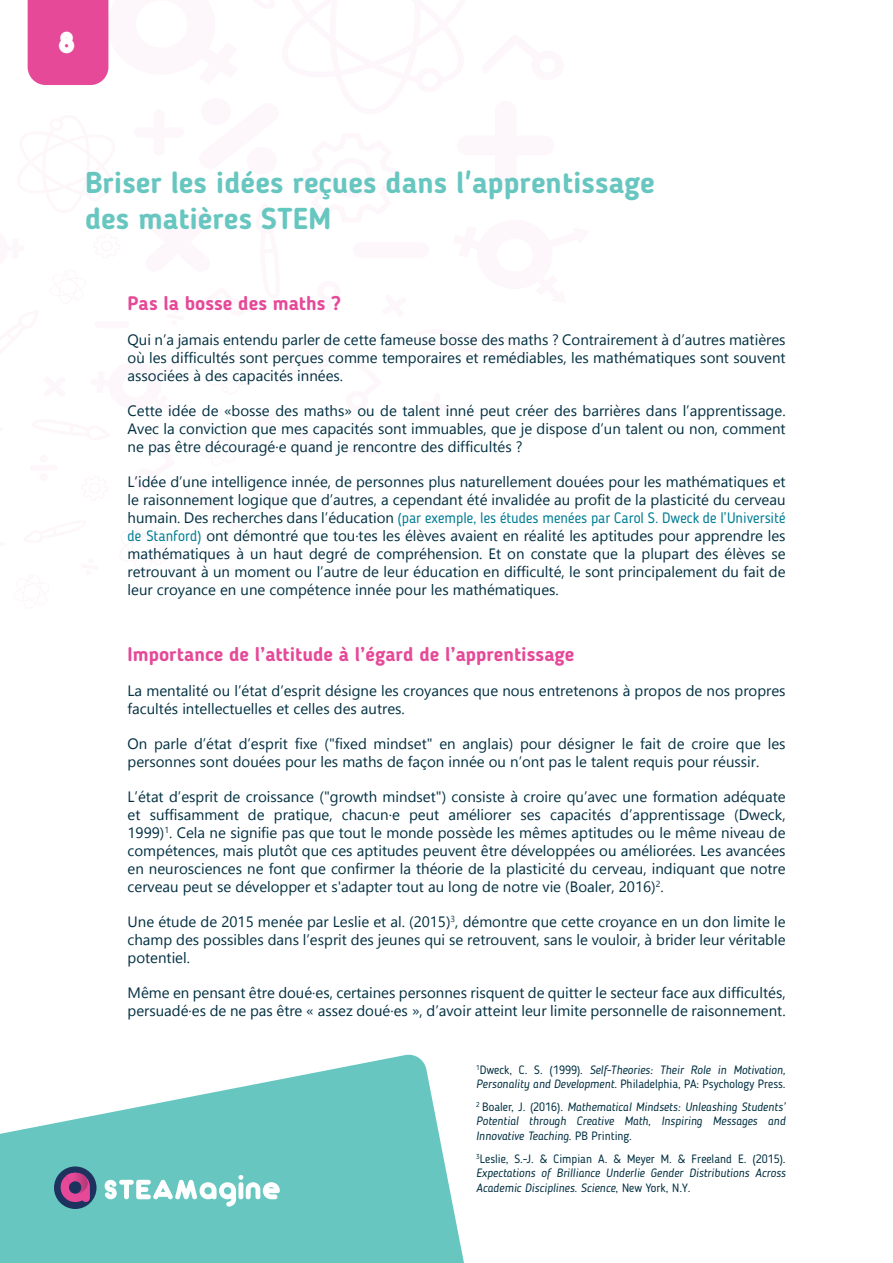
<style>
.page{position:relative;width:893px;height:1263px;background:#fff}
.page>*{position:absolute;margin:0;border:0;box-sizing:border-box;transform-origin:0 0}
.t1{font:700 30px/36px "Blogger Sans";color:#67c7c0}
.t2{font:700 27px "Dunkin Sans";color:#fff}
.t3{font:700 19.5px "Blogger Sans";color:#e54998}
.t4{font:15px/18px "Gadugi";color:#002f41;text-align:justify}
.t5{font:15px "Blogger Sans";color:#007d94}
.t6{font:italic 12px/14.4px "Blogger Sans";color:#002f41;text-align:justify}
.s1{font-family:"Gadugi";color:#002f41}
.s2{font-family:"Blogger Sans";color:#007d94}
.s3{font-style:normal}
</style>
<div class="page">
<div style="left:27px;top:0;width:82px;height:85px;background:#e54998"></div>
<svg style="left:0;top:1054px;width:464px;height:209px;fill:#67c7c0"></svg>
<div style="left:54px;top:1166px;width:43px;height:43px;background:#1d325f;border-radius:50%"></div>
<svg style="left:61px;top:1173px;width:30px;height:29px"></svg>
<svg style="left:105px;top:1175px;width:175px;height:31px"></svg>
<h2 class="t2" style="left:59px;top:20px;width:19px">8</h2>
<h1 class="t1" style="left:85px;top:164px;width:571px">Briser les idées reçues dans l'apprentissage des matières STEM</h1>
<h3 class="t3" style="left:128px;top:291px;width:215px">Pas la bosse des maths ?</h3>
<p class="t4" style="left:128px;top:330px;width:659px">Qui n’a jamais entendu parler de cette fameuse bosse des maths ? Contrairement à d’autres matières où les difficultés sont perçues comme temporaires et remédiables, les mathématiques sont souvent associées à des capacités innées.</p>
<p class="t4" style="left:128px;top:401px;width:659px">Cette idée de «bosse des maths» ou de talent inné peut créer des barrières dans l’apprentissage.<br>Avec la conviction que mes capacités sont immuables, que je dispose d’un talent ou non, comment ne pas être découragé·e quand je rencontre des difficultés ?</p>
<p class="t4" style="left:128px;top:472px;width:659px">L’idée d’une intelligence innée, de personnes plus naturellement douées pour les mathématiques et le raisonnement logique que d’autres, a cependant été invalidée au profit de la plasticité du cerveau</p>
<p class="t5" style="left:128px;top:509px;width:659px"><span class="s1">humain. Des recherches dans l’éducation</span> (par exemple, les études menées par Carol S. Dweck de l’Université</p>
<p class="t4" style="left:128px;top:526px;width:659px"><span class="s2">de Stanford)</span> ont démontré que tou·tes les élèves avaient en réalité les aptitudes pour apprendre les mathématiques à un haut degré de compréhension. Et on constate que la plupart des élèves se retrouvant à un moment ou l’autre de leur éducation en difficulté, le sont principalement du fait de leur croyance en une compétence innée pour les mathématiques.</p>
<h3 class="t3" style="left:128px;top:642px;width:448px">Importance de l’attitude à l’égard de l’apprentissage</h3>
<p class="t4" style="left:128px;top:681px;width:659px">La mentalité ou l’état d’esprit désigne les croyances que nous entretenons à propos de nos propres facultés intellectuelles et celles des autres.</p>
<p class="t4" style="left:128px;top:734px;width:659px">On parle d’état d’esprit fixe ("fixed mindset" en anglais) pour désigner le fait de croire que les personnes sont douées pour les maths de façon innée ou n’ont pas le talent requis pour réussir.</p>
<p class="t4" style="left:128px;top:787px;width:660px">L’état d’esprit de croissance ("growth mindset") consiste à croire qu’avec une formation adéquate et suffisamment de pratique, chacun·e peut améliorer ses capacités d’apprentissage (Dweck, 1999)<sup>1</sup>. Cela ne signifie pas que tout le monde possède les mêmes aptitudes ou le même niveau de compétences, mais plutôt que ces aptitudes peuvent être développées ou améliorées. Les avancées en neurosciences ne font que confirmer la théorie de la plasticité du cerveau, indiquant que notre cerveau peut se développer et s'adapter tout au long de notre vie (Boaler, 2016)<sup>2</sup>.</p>
<p class="t4" style="left:128px;top:912px;width:659px">Une étude de 2015 menée par Leslie et al. (2015)<sup>3</sup>, démontre que cette croyance en un don limite le champ des possibles dans l’esprit des jeunes qui se retrouvent, sans le vouloir, à brider leur véritable potentiel.</p>
<p class="t4" style="left:128px;top:983px;width:659px">Même en pensant être doué·es, certaines personnes risquent de quitter le secteur face aux difficultés, persuadé·es de ne pas être « assez doué·es », d’avoir atteint leur limite personnelle de raisonnement.</p>
<p class="t6" style="left:476px;top:1062px;width:311px"><sup>1</sup><span class="s3">Dweck, C. S. (1999).</span> Self-Theories: Their Role in Motivation,<br>Personality and Development<span class="s3">. Philadelphia, PA: Psychology Press.</span></p>
<p class="t6" style="left:476px;top:1099px;width:311px"><sup>2</sup> <span class="s3">Boaler, J. (2016).</span> Mathematical Mindsets: Unleashing Students’ Potential through Creative Math, Inspiring Messages and Innovative Teaching<span class="s3">. PB Printing.</span></p>
<p class="t6" style="left:476px;top:1151px;width:311px"><sup>3</sup><span class="s3">Leslie, S.-J. &amp; Cimpian A. &amp; Meyer M. &amp; Freeland E. (2015).<br></span>Expectations of Brilliance Underlie Gender Distributions Across Academic Disciplines. Science<span class="s3">, New York, N.Y.</span></p>
</div>
